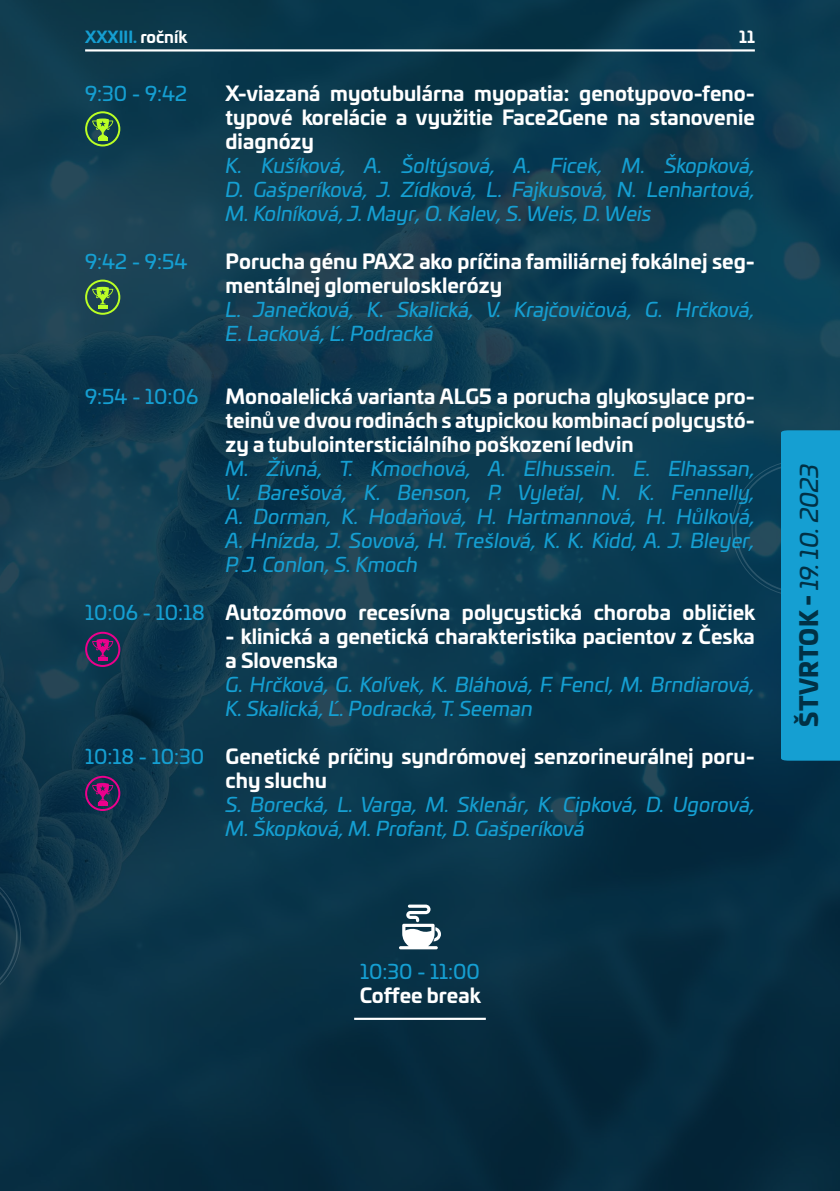
<style>
.page{position:relative;width:840px;height:1191px;background:#fff}
.page>*{position:absolute;margin:0;border:0;box-sizing:border-box;transform-origin:0 0}
.t1{font:italic 24px "Univia Pro";letter-spacing:-.01em;color:#013145}
.t2{font:italic 20px/24px "Univia Pro";color:#159fd2}
.t3{font:700 20px/24px "Univia Pro";color:#fff}
.t4{font:20px "Univia Pro";color:#159fd2}
.t5{font:700 16px "Univia Pro";color:#159fd2}
.t6{font:700 16px "Univia Pro";color:#fff}
.s1{color:#fff}
.s2{font-weight:900;font-style:normal}
</style>
<div class="page">
<img style="left:0;top:0;width:839px;height:1191px">
<svg style="left:0;top:868px;width:21px;height:135px;background:#11364a"></svg>
<hr style="left:354px;top:1017px;width:131px;height:3px;background:#fff">
<svg style="left:399px;top:904px;width:42px;height:45px"></svg>
<svg style="left:731px;top:430px;width:108px;height:330px;background:#0f6e95"></svg>
<svg style="left:92px;top:287px;width:21px;height:22px"></svg>
<div style="left:85px;top:279px;width:35px;height:36px;border:2px solid #baff24;border-radius:50%"></div>
<svg style="left:92px;top:118px;width:21px;height:22px"></svg>
<div style="left:85px;top:111px;width:35px;height:35px;border:2px solid #baff24;border-radius:50%"></div>
<svg style="left:92px;top:639px;width:21px;height:22px"></svg>
<div style="left:85px;top:632px;width:35px;height:35px;border:2px solid #ec008c;border-radius:50%"></div>
<svg style="left:92px;top:783px;width:21px;height:22px"></svg>
<div style="left:85px;top:776px;width:35px;height:35px;border:2px solid #ec008c;border-radius:50%"></div>
<hr style="left:85px;top:49px;width:669px;height:3px;background:#fff">
<p class="t5" style="left:85px;top:24px;width:104px">XXXIII. <span class="s1">ročník</span></p>
<p class="t6" style="left:738px;top:24px;width:17px">11</p>
<p class="t4" style="left:85px;top:79px;width:103px">9:30 - 9:42</p>
<p class="t4" style="left:85px;top:247px;width:104px">9:42 - 9:54</p>
<p class="t4" style="left:85px;top:381px;width:114px">9:54 - 10:06</p>
<p class="t4" style="left:85px;top:597px;width:121px">10:06 - 10:18</p>
<p class="t4" style="left:85px;top:741px;width:121px">10:18 - 10:30</p>
<p class="t3" style="left:225px;top:80px;width:530px;text-align:justify">X-viazaná myotubulárna myopatia: genotypovo-feno&shy;typové korelácie a využitie Face2Gene na stanovenie diagnózy</p>
<p class="t2" style="left:225px;top:153px;width:530px;text-align:justify">K. Kušíková, A. Šoltýsová, A. Ficek, M. Škopková, D. Gašperíková, J. Zídková, L. Fajkusová, N. Lenhartová, M. Kolníková, J. Mayr, O. Kalev, S. Weis, D. Weis</p>
<p class="t3" style="left:225px;top:248px;width:530px">Porucha génu PAX2 ako príčina familiárnej fokálnej seg&shy;mentálnej glomerulosklerózy</p>
<p class="t2" style="left:225px;top:297px;width:530px">L. Janečková, K. Skalická, V. Krajčovičová, G. Hrčková,<br>E. Lacková, Ľ. Podracká</p>
<p class="t3" style="left:225px;top:382px;width:530px;text-align:justify">Monoalelická varianta ALG5 a porucha glykosylace pro&shy;teinů ve dvou rodinách s atypickou kombinací polycystó&shy;zy a tubulointersticiálního poškození ledvin</p>
<p class="t2" style="left:225px;top:455px;width:530px;text-align:justify">M. Živná, T. Kmochová, A. Elhussein. E. Elhassan, V. Barešová, K. Benson, P. Vyleťal, N. K. Fennelly, A. Dorman, K. Hodaňová, H. Hartmannová, H. Hůlková, A. Hnízda, J. Sovová, H. Trešlová, K. K. Kidd, A. J. Bleyer, P. J. Conlon, S. Kmoch</p>
<p class="t3" style="left:225px;top:598px;width:531px">Autozómovo recesívna polycystická choroba obličiek</p>
<p class="t3" style="left:225px;top:622px;width:530px">- klinická a genetická charakteristika pacientov z Česka a Slovenska</p>
<p class="t2" style="left:225px;top:671px;width:530px">G. Hrčková, G. Koľvek, K. Bláhová, F. Fencl, M. Brndiarová,<br>K. Skalická, Ľ. Podracká, T. Seeman</p>
<p class="t3" style="left:225px;top:742px;width:530px">Genetické príčiny syndrómovej senzorineurálnej poru&shy;chy sluchu</p>
<p class="t2" style="left:225px;top:791px;width:530px">S. Borecká, L. Varga, M. Sklenár, K. Cipková, D. Ugorová,<br>M. Škopková, M. Profant, D. Gašperíková</p>
<p class="t1" style="left:790px;top:727px;width:265px;rotate:-90deg"><span class="s2">ŠTVRTOK -</span> 19. 10. 2023</p>
<p class="t4" style="left:360px;top:956px;width:121px">10:30 - 11:00</p>
<p class="t3" style="left:359px;top:981px;width:123px">Coffee break</p>
</div>
